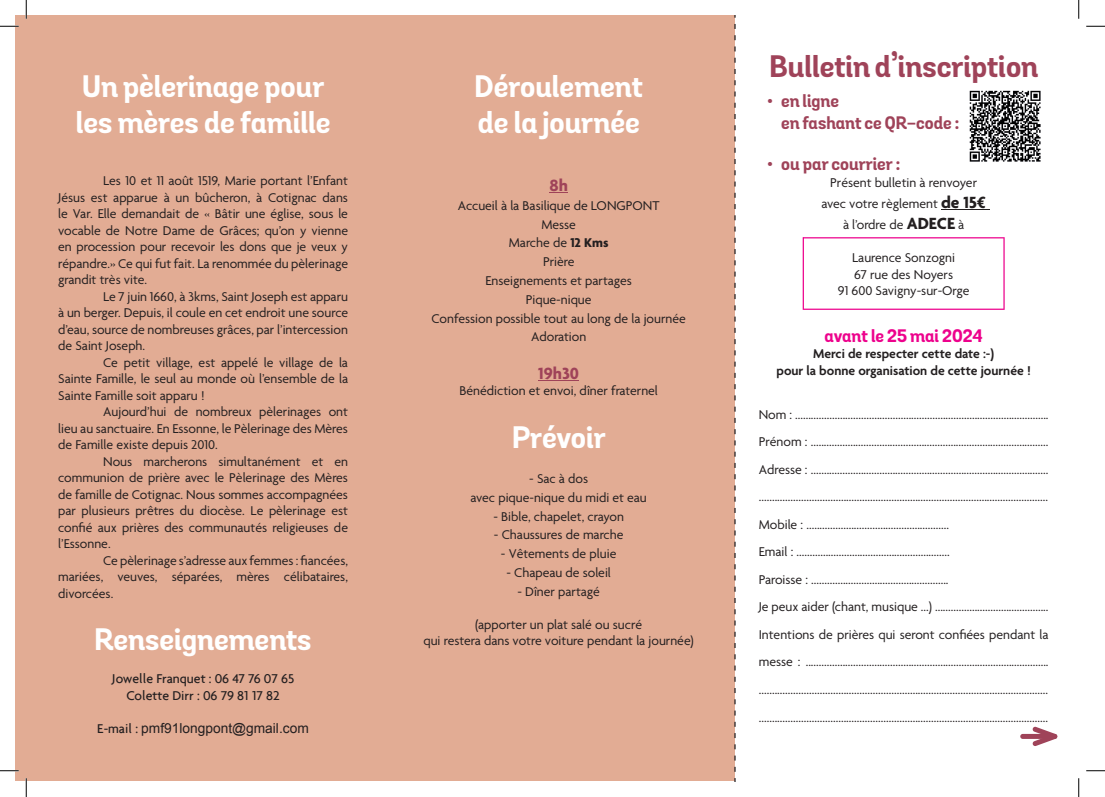
<style>
.page{position:relative;width:1105px;height:797px;background:#fff}
.page>*{position:absolute;margin:0;border:0;box-sizing:border-box;transform-origin:0 0}
.t1{font:700 30px/36px "Grota Sans Alt";color:#fff}
.t2{font:700 30px "Grota Sans Alt";color:#9f4359}
.t3{font:700 17.5px/22.5px "Grota Sans Alt";color:#9f4359}
.t4{font:700 17.5px "Grota Sans Alt";color:#ed028c}
.t5{font:700 17.5px "Agenda";color:#9f4359}
.t6{font:13.75px/16.5px "Agenda";color:#231f20;text-align:justify}
.t7{font:600 13.75px/16.5px "Agenda";color:#231f20;text-align:center}
.t8{font:500 13.75px/16.5px "Agenda";color:#231f20;text-align:center}
.t9{font:13.75px "Arial";color:#231f20}
.s1{font-family:"Agenda";font-weight:500}
.s2{font-weight:700}
.s3{font-weight:700;font-size:17.5px}
</style>
<div class="page">
<div style="left:16px;top:16px;width:719px;height:764px;background:#e2ac94"></div>
<svg style="left:549px;top:192px;width:19px;height:1px"></svg>
<hr style="left:538px;top:380px;width:41px;height:1px;background:#9f4359">
<hr style="left:941px;top:209px;width:49px;height:1px;background:#231f20">
<svg style="left:803px;top:237px;width:202px;height:73px"></svg>
<div style="left:1020px;top:734px;width:37px;height:5px;background:#9f4359;border-radius:2px"></div>
<svg style="left:1032px;top:726px;width:25px;height:20px"></svg>
<img style="left:969px;top:90px;width:72px;height:72px">
<svg style="left:0;top:25px;width:19px;height:2px"></svg>
<svg style="left:1086px;top:25px;width:19px;height:2px"></svg>
<svg style="left:0;top:770px;width:19px;height:1px"></svg>
<svg style="left:1086px;top:770px;width:19px;height:1px"></svg>
<svg style="left:25px;top:0;width:2px;height:19px"></svg>
<svg style="left:25px;top:778px;width:2px;height:19px"></svg>
<svg style="left:1078px;top:0;width:1px;height:19px"></svg>
<svg style="left:1078px;top:778px;width:1px;height:19px"></svg>
<h1 class="t1" style="left:76px;top:70px;width:256px">Un pèlerinage pour les mères de famille</h1>
<p class="t6" style="left:58px;top:173px;width:291px;text-indent:45px">Les 10 et 11 août 1519, Marie portant l’Enfant Jésus est apparue à un bûcheron, à Cotignac dans le Var. Elle demandait de « Bâtir une église, sous le vocable de Notre Dame de Grâces; qu’on y vienne en procession pour recevoir les dons que je veux y répandre.» Ce qui fut fait. La renommée du pèlerinage grandit très vite.</p>
<p class="t6" style="left:58px;top:289px;width:291px;text-indent:45px">Le 7 juin 1660, à 3kms, Saint Joseph est apparu à un berger. Depuis, il coule en cet endroit une source d’eau, source de nombreuses grâces, par l’intercession de Saint Joseph.</p>
<p class="t6" style="left:58px;top:355px;width:291px;text-indent:45px">Ce petit village, est appelé le village de la Sainte Famille, le seul au monde où l’ensemble de la Sainte Famille soit apparu !</p>
<p class="t6" style="left:58px;top:404px;width:291px;text-indent:45px">Aujourd’hui de nombreux pèlerinages ont lieu au sanctuaire. En Essonne, le Pèlerinage des Mères de Famille existe depuis 2010.</p>
<p class="t6" style="left:58px;top:454px;width:291px;text-indent:45px">Nous marcherons simultanément et en communion de prière avec le Pèlerinage des Mères de famille de Cotignac. Nous sommes accompagnées par plusieurs prêtres du diocèse. Le pèlerinage est confié aux prières des communautés religieuses de l’Essonne.</p>
<p class="t6" style="left:58px;top:553px;width:291px;text-indent:45px">Ce pèlerinage s’adresse aux femmes : fiancées, mariées, veuves, séparées, mères célibataires, divorcées.</p>
<h1 class="t1" style="left:95px;top:623px;width:218px">Renseignements</h1>
<p class="t8" style="left:112px;top:670px;width:184px">Jowelle Franquet : 06 47 76 07 65<br>Colette Dirr : 06 79 81 17 82</p>
<p class="t9" style="left:97px;top:719px;width:213px"><span class="s1">E-mail :</span> pmf91longpont@gmail.com</p>
<h1 class="t1" style="left:475px;top:70px;width:170px">Déroulement de la journée</h1>
<p class="t5" style="left:549px;top:176px;width:20px">8h</p>
<p class="t6" style="left:432px;top:197px;width:256px;line-height:18.8px;text-align:center">Accueil à la Basilique de LONGPONT<br>Messe<br>Marche de <span class="s2">12 Kms<br></span>Prière<br>Enseignements et partages<br>Pique-nique<br>Confession possible tout au long de la journée<br>Adoration</p>
<p class="t5" style="left:538px;top:364px;width:42px">19h30</p>
<p class="t6" style="left:459px;top:383px;width:200px">Bénédiction et envoi, dîner fraternel</p>
<h1 class="t1" style="left:512px;top:421px;width:95px">Prévoir</h1>
<p class="t6" style="left:470px;top:470px;width:178px;line-height:18.8px;text-align:center">- Sac à dos<br>avec pique-nique du midi et eau</p>
<p class="t6" style="left:493px;top:509px;width:132px">- Bible, chapelet, crayon</p>
<p class="t6" style="left:494px;top:527px;width:131px">- Chaussures de marche</p>
<p class="t6" style="left:501px;top:546px;width:117px">- Vêtements de pluie</p>
<p class="t6" style="left:506px;top:565px;width:106px">- Chapeau de soleil</p>
<p class="t6" style="left:517px;top:584px;width:84px">- Dîner partagé</p>
<p class="t6" style="left:423px;top:617px;width:272px;text-align:center">(apporter un plat salé ou sucré<br>qui restera dans votre voiture pendant la journée)</p>
<h1 class="t2" style="left:770px;top:47px;width:270px">Bulletin d’inscription</h1>
<p class="t3" style="left:781px;top:90px;width:180px;text-indent:-14px">• en ligne<br>en fashant ce QR-code :</p>
<p class="t3" style="left:767px;top:153px;width:135px">• ou par courrier :</p>
<p class="t6" style="left:821px;top:173px;width:166px;line-height:21px;text-align:center">Présent bulletin à renvoyer avec votre règlement <span class="s3">de 15€ </span>à l’ordre de <span class="s3">ADECE</span> à</p>
<p class="t6" style="left:838px;top:250px;width:133px;text-align:center">Laurence Sonzogni<br>67 rue des Noyers<br>91 600 Savigny-sur-Orge</p>
<p class="t4" style="left:824px;top:325px;width:160px">avant le 25 mai 2024</p>
<p class="t7" style="left:776px;top:346px;width:256px">Merci de respecter cette date :-)<br>pour la bonne organisation de cette journée !</p>
<p class="t6" style="left:759px;top:401px;width:291px;line-height:27.5px;text-align:left">Nom : ................................................................................................<br>Prénom : ..........................................................................................<br>Adresse : .......................................................................................... .............................................................................................................<br>Mobile : ......................................................<br>Email : ..........................................................<br>Paroisse : ....................................................<br>Je peux aider (chant, musique ...) ...........................................<br>Intentions de prières qui seront confiées pendant la messe : ............................................................................................ ............................................................................................................. .............................................................................................................</p>
</div>
